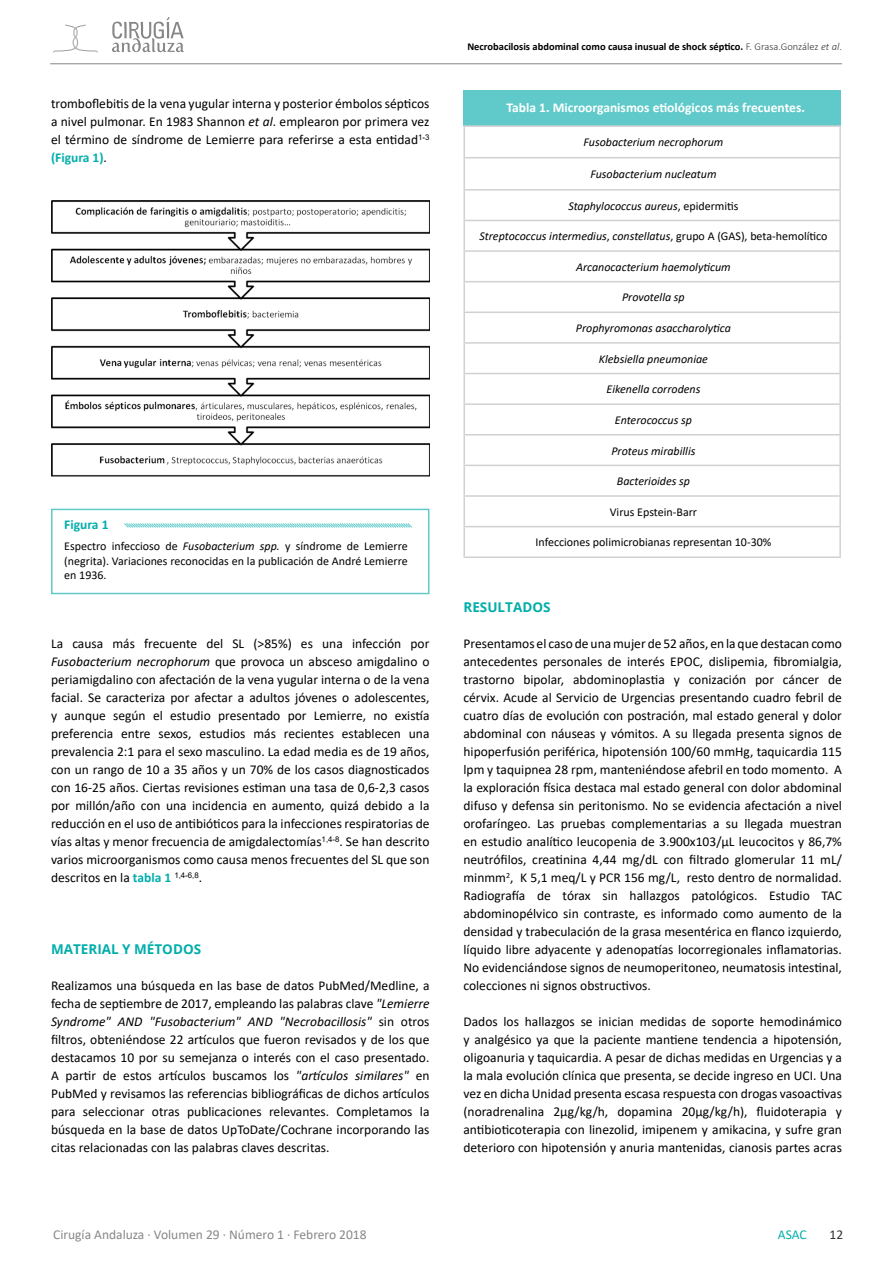
<style>
.page{position:relative;width:893px;height:1263px;background:#fff}
.page>*{position:absolute;margin:0;border:0;box-sizing:border-box;transform-origin:0 0}
.t1{font:13.5px/18px "Calibri";color:#000;text-align:justify}
.t2{font:700 13.5px "Calibri";color:#fff}
.t3{font:13.5px "Calibri";color:#878787}
.t4{font:700 13.5px "Open Sans";color:#00aeaa}
.t5{font:700 13.5px "Calibri";color:#00aeaa}
.t6{font:13.5px "Calibri";color:#00aeaa}
.t7{font:13.5px "Calibri";color:#333}
.t8{font:italic 12px "Calibri";color:#000}
.t9{font:12px/14.4px "Calibri";color:#000;text-align:justify}
.t10{font:700 10.5px "Calibri";color:#000}
.s1{font-style:italic}
.s2{font-weight:700;color:#00aeaa}
.s3{font-weight:300;color:#333}
.s4{font-weight:300;font-style:italic;color:#333}
.s5{font-style:normal}
</style>
<div class="page">
<svg style="left:53px;top:24px;width:45px;height:29px"></svg>
<svg style="left:112px;top:17px;width:72px;height:35px"></svg>
<hr style="left:50px;top:64px;width:792px;height:1px;background:#878787">
<div style="left:51px;top:509px;width:378px;height:85px;border:2px solid #5fcac9"></div>
<svg style="left:124px;top:523px;width:288px;height:5px"></svg>
<img style="left:51px;top:200px;width:378px;height:277px">
<div style="left:464px;top:90px;width:377px;height:36px;background:#5fcac9"></div>
<hr style="left:463px;top:127px;width:2px;height:30px;background:#d1d1d1">
<hr style="left:463px;top:158px;width:2px;height:31px;background:#d1d1d1">
<hr style="left:463px;top:191px;width:2px;height:29px;background:#d1d1d1">
<hr style="left:463px;top:221px;width:2px;height:29px;background:#d1d1d1">
<hr style="left:463px;top:252px;width:2px;height:29px;background:#d1d1d1">
<hr style="left:463px;top:282px;width:2px;height:30px;background:#d1d1d1">
<hr style="left:463px;top:313px;width:2px;height:29px;background:#d1d1d1">
<hr style="left:463px;top:344px;width:2px;height:29px;background:#d1d1d1">
<hr style="left:463px;top:374px;width:2px;height:29px;background:#d1d1d1">
<hr style="left:463px;top:405px;width:2px;height:29px;background:#d1d1d1">
<hr style="left:463px;top:435px;width:2px;height:30px;background:#d1d1d1">
<hr style="left:463px;top:466px;width:2px;height:29px;background:#d1d1d1">
<hr style="left:463px;top:497px;width:2px;height:29px;background:#d1d1d1">
<hr style="left:463px;top:527px;width:2px;height:29px;background:#d1d1d1">
<hr style="left:463px;top:125px;width:378px;height:2px;background:#d1d1d1">
<hr style="left:839px;top:127px;width:2px;height:30px;background:#d1d1d1">
<hr style="left:839px;top:158px;width:2px;height:31px;background:#d1d1d1">
<hr style="left:839px;top:191px;width:2px;height:29px;background:#d1d1d1">
<hr style="left:839px;top:221px;width:2px;height:29px;background:#d1d1d1">
<hr style="left:839px;top:252px;width:2px;height:29px;background:#d1d1d1">
<hr style="left:839px;top:282px;width:2px;height:30px;background:#d1d1d1">
<hr style="left:839px;top:313px;width:2px;height:29px;background:#d1d1d1">
<hr style="left:839px;top:344px;width:2px;height:29px;background:#d1d1d1">
<hr style="left:839px;top:374px;width:2px;height:29px;background:#d1d1d1">
<hr style="left:839px;top:405px;width:2px;height:29px;background:#d1d1d1">
<hr style="left:839px;top:435px;width:2px;height:30px;background:#d1d1d1">
<hr style="left:839px;top:466px;width:2px;height:29px;background:#d1d1d1">
<hr style="left:839px;top:497px;width:2px;height:29px;background:#d1d1d1">
<hr style="left:839px;top:527px;width:2px;height:29px;background:#d1d1d1">
<hr style="left:463px;top:157px;width:378px;height:1px;background:#d1d1d1">
<hr style="left:463px;top:189px;width:378px;height:2px;background:#d1d1d1">
<hr style="left:463px;top:220px;width:378px;height:1px;background:#d1d1d1">
<hr style="left:463px;top:250px;width:378px;height:2px;background:#d1d1d1">
<hr style="left:463px;top:281px;width:378px;height:1px;background:#d1d1d1">
<hr style="left:463px;top:312px;width:378px;height:1px;background:#d1d1d1">
<hr style="left:463px;top:342px;width:378px;height:2px;background:#d1d1d1">
<hr style="left:463px;top:373px;width:378px;height:1px;background:#d1d1d1">
<hr style="left:463px;top:403px;width:378px;height:2px;background:#d1d1d1">
<hr style="left:463px;top:434px;width:378px;height:1px;background:#d1d1d1">
<hr style="left:463px;top:465px;width:378px;height:1px;background:#d1d1d1">
<hr style="left:463px;top:495px;width:378px;height:2px;background:#d1d1d1">
<hr style="left:463px;top:526px;width:378px;height:1px;background:#d1d1d1">
<hr style="left:463px;top:556px;width:378px;height:2px;background:#d1d1d1">
<p class="t1" style="left:51px;top:94px;width:380px">tromboflebitis de la vena yugular interna y posterior émbolos sépticos a nivel pulmonar. En 1983 Shannon <span class="s1">et al</span>. emplearon por primera vez el término de síndrome de Lemierre para referirse a esta entidad<sup>1-3 </sup><span class="s2">(Figura 1)</span>.</p>
<p class="t5" style="left:64px;top:515px;width:46px">Figura 1</p>
<p class="t9" style="left:64px;top:539px;width:345px">Espectro infeccioso de <span class="s1">Fusobacterium spp.</span> y síndrome de Lemierre (negrita). Variaciones reconocidas en la publicación de André Lemierre en 1936.</p>
<p class="t1" style="left:51px;top:634px;width:380px">La causa más frecuente del SL (&gt;85%) es una infección por <span class="s1">Fusobacterium necrophorum</span> que provoca un absceso amigdalino o periamigdalino con afectación de la vena yugular interna o de la vena facial. Se caracteriza por afectar a adultos jóvenes o adolescentes, y aunque según el estudio presentado por Lemierre, no existía preferencia entre sexos, estudios más recientes establecen una prevalencia 2:1 para el sexo masculino. La edad media es de 19 años, con un rango de 10 a 35 años y un 70% de los casos diagnosticados con 16-25 años. Ciertas revisiones estiman una tasa de 0,6-2,3 casos por millón/año con una incidencia en aumento, quizá debido a la reducción en el uso de antibióticos para la infecciones respiratorias de vías altas y menor frecuencia de amigdalectomías<sup>1,4-8</sup>. Se han descrito varios microorganismos como causa menos frecuentes del SL que son descritos en la <span class="s2">tabla 1</span> <sup>1,4-6,8</sup>.</p>
<p class="t4" style="left:51px;top:940px;width:152px">MATERIAL Y MÉTODOS</p>
<p class="t1" style="left:51px;top:976px;width:380px">Realizamos una búsqueda en las base de datos PubMed/Medline, a fecha de septiembre de 2017, empleando las palabras clave <span class="s1">"Lemierre Syndrome" AND "Fusobacterium" AND "Necrobacillosis"</span> sin otros filtros, obteniéndose 22 artículos que fueron revisados y de los que destacamos 10 por su semejanza o interés con el caso presentado.<br>A partir de estos artículos buscamos los <span class="s1">"artículos similares"</span> en PubMed y revisamos las referencias bibliográficas de dichos artículos para seleccionar otras publicaciones relevantes. Completamos la búsqueda en la base de datos UpToDate/Cochrane incorporando las citas relacionadas con las palabras claves descritas.</p>
<p class="t10" style="left:467px;top:39px;width:376px">Necrobacilosis abdominal como causa inusual de shock séptico. <span class="s3">F. Grasa.González</span> <span class="s4">et al</span><span class="s3">.</span></p>
<p class="t2" style="left:506px;top:98px;width:300px">Tabla 1. Microorganismos etiológicos más frecuentes.</p>
<p class="t8" style="left:583px;top:134px;width:141px">Fusobacterium necrophorum</p>
<p class="t8" style="left:590px;top:166px;width:128px">Fusobacterium nucleatum</p>
<p class="t8" style="left:568px;top:197px;width:172px">Staphylococcus aureus<span class="s5">, epidermitis</span></p>
<p class="t8" style="left:479px;top:228px;width:350px">Streptococcus intermedius<span class="s5">,</span> constellatus<span class="s5">, grupo A (GAS), beta-hemolítico</span></p>
<p class="t8" style="left:576px;top:259px;width:156px">Arcanocacterium haemolyticum</p>
<p class="t8" style="left:622px;top:289px;width:64px">Provotella sp</p>
<p class="t8" style="left:576px;top:320px;width:157px">Prophyromonas asaccharolytica</p>
<p class="t8" style="left:599px;top:350px;width:111px">Klebsiella pneumoniae</p>
<p class="t8" style="left:606px;top:381px;width:95px">Eikenella corrodens</p>
<p class="t8" style="left:615px;top:412px;width:79px">Enterococcus sp</p>
<p class="t8" style="left:611px;top:442px;width:85px">Proteus mirabillis</p>
<p class="t8" style="left:617px;top:473px;width:75px">Bacterioides sp</p>
<p class="t9" style="left:610px;top:504px;width:89px">Virus Epstein-Barr</p>
<p class="t9" style="left:535px;top:535px;width:238px">Infecciones polimicrobianas representan 10-30%</p>
<p class="t4" style="left:463px;top:598px;width:89px">RESULTADOS</p>
<p class="t1" style="left:463px;top:634px;width:380px">Presentamos el caso de una mujer de 52 años, en la que destacan como antecedentes personales de interés EPOC, dislipemia, fibromialgia, trastorno bipolar, abdominoplastia y conización por cáncer de cérvix. Acude al Servicio de Urgencias presentando cuadro febril de cuatro días de evolución con postración, mal estado general y dolor abdominal con náuseas y vómitos. A su llegada presenta signos de hipoperfusión periférica, hipotensión 100/60 mmHg, taquicardia 115 lpm y taquipnea 28 rpm, manteniéndose afebril en todo momento. A la exploración física destaca mal estado general con dolor abdominal difuso y defensa sin peritonismo. No se evidencia afectación a nivel orofaríngeo. Las pruebas complementarias a su llegada muestran en estudio analítico leucopenia de 3.900x103/μL leucocitos y 86,7% neutrófilos, creatinina 4,44 mg/dL con filtrado glomerular 11 mL/ minmm<sup>2</sup>, K 5,1 meq/L y PCR 156 mg/L, resto dentro de normalidad.<br>Radiografía de tórax sin hallazgos patológicos. Estudio TAC abdominopélvico sin contraste, es informado como aumento de la densidad y trabeculación de la grasa mesentérica en flanco izquierdo, líquido libre adyacente y adenopatías locorregionales inflamatorias.<br>No evidenciándose signos de neumoperitoneo, neumatosis intestinal, colecciones ni signos obstructivos.</p>
<p class="t1" style="left:463px;top:1012px;width:380px">Dados los hallazgos se inician medidas de soporte hemodinámico y analgésico ya que la paciente mantiene tendencia a hipotensión, oligoanuria y taquicardia. A pesar de dichas medidas en Urgencias y a la mala evolución clínica que presenta, se decide ingreso en UCI. Una vez en dicha Unidad presenta escasa respuesta con drogas vasoactivas (noradrenalina 2μg/kg/h, dopamina 20μg/kg/h), fluidoterapia y antibioticoterapia con linezolid, imipenem y amikacina, y sufre gran deterioro con hipotensión y anuria mantenidas, cianosis partes acras</p>
<p class="t3" style="left:53px;top:1225px;width:315px">Cirugía Andaluza · Volumen 29 · Número 1 · Febrero 2018</p>
<p class="t6" style="left:778px;top:1225px;width:30px">ASAC</p>
<p class="t7" style="left:830px;top:1225px;width:15px">12</p>
</div>
